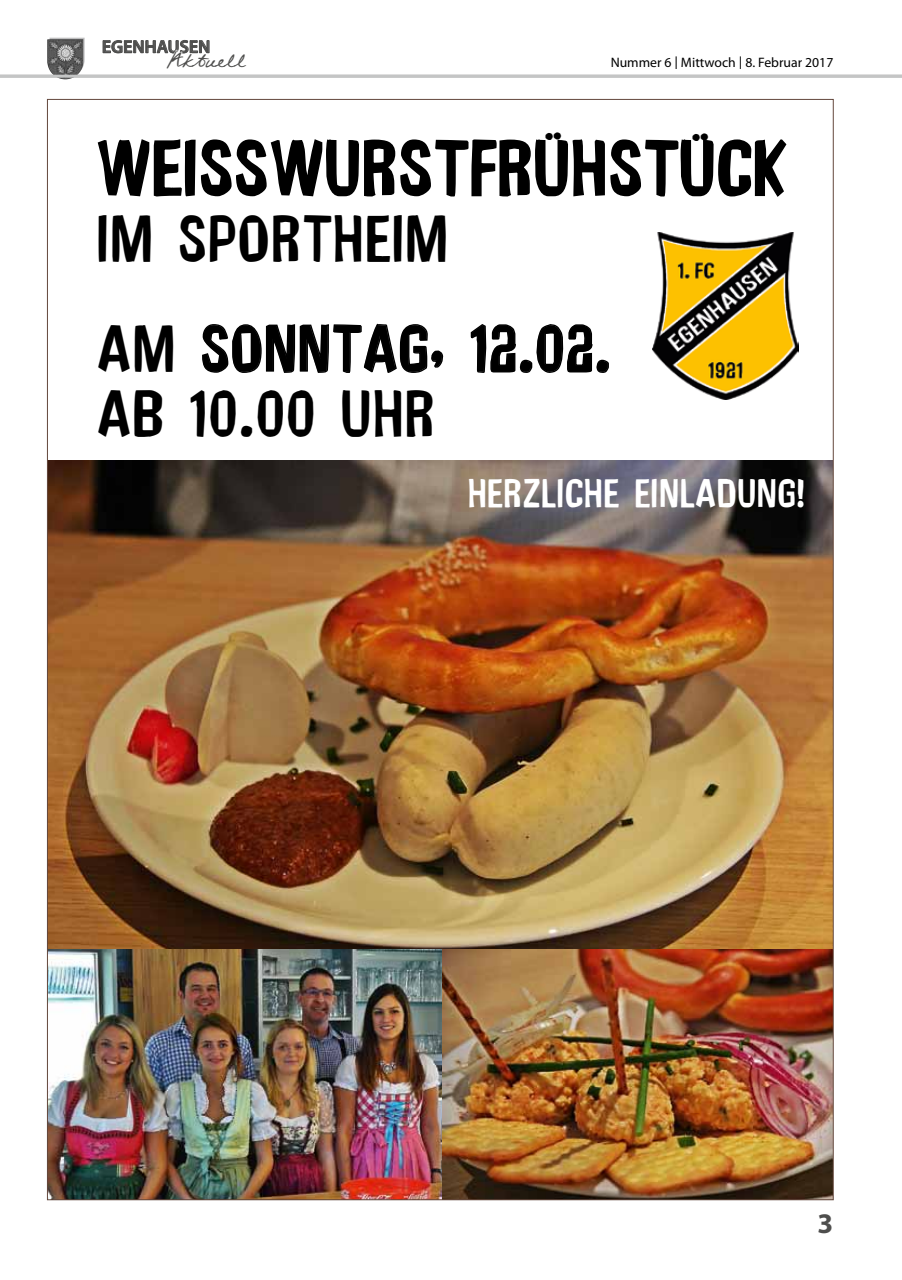
<style>
.page{position:relative;width:902px;height:1280px;background:#fff}
.page>*{position:absolute;margin:0;border:0;box-sizing:border-box;transform-origin:0 0}
.t1{font:55.5px "Unfinished Sympathy 2";color:#000}
.t2{font:47.55px/64.8px "Unfinished Sympathy 2";color:#000}
.t3{font:33px "Unfinished Sympathy 2";color:#000}
.t4{font:28.95px "Unfinished Sympathy 2";color:#fff}
.t5{font:700 28.5px "Myriad Pro";color:#4e4e4d}
.t6{font:22.95px "Federico Handwriting";color:#4e4e4d}
.t7{font:600 18px "Myriad Pro";color:#4e4e4d}
.t8{font:13.65px "Myriad Pro";color:#000}
.s1{font-family:"Lucida Sans"}
</style>
<div class="page">
<svg style="left:102px;top:40px;width:108px;height:14px"></svg>
<svg style="left:50px;top:38px;width:35px;height:37px"></svg>
<img style="left:47px;top:39px;width:36px;height:40px">
<hr style="left:0;top:75px;width:901px;height:3px;background:#c4c5c5">
<img style="left:49px;top:460px;width:782px;height:489px">
<svg style="left:97px;top:139px;width:690px;height:58px"></svg>
<svg style="left:202px;top:323px;width:242px;height:50px"></svg>
<svg style="left:470px;top:324px;width:139px;height:49px"></svg>
<img style="left:49px;top:949px;width:782px;height:249px">
<img style="left:652px;top:232px;width:146px;height:167px">
<p class="t7" style="left:102px;top:35px;width:110px">EGENHAUSEN</p>
<p class="t6" style="left:167px;top:46px;width:80px">Aktuell</p>
<p class="t8" style="left:610px;top:54px;width:224px">Nummer 6 <span class="s1">|</span> Mittwoch <span class="s1">|</span> 8. Februar 2017</p>
<p class="t3" style="left:536px;top:140px;width:12px;rotate:-90deg">:</p>
<p class="t3" style="left:683px;top:141px;width:12px;rotate:-90deg">:</p>
<p class="t1" style="left:99px;top:140px;width:693px">WEISSWURSTFRUHSTUCK</p>
<p class="t2" style="left:99px;top:206px;width:354px">IM SPORTHEIM</p>
<p class="t2" style="left:99px;top:316px;width:516px">AM SONNTAG, 12.02.<br>AB 10.00 UHR</p>
<p class="t4" style="left:469px;top:478px;width:339px">HERZLICHE EINLADUNG!</p>
<p class="t5" style="left:817px;top:1205px;width:17px">3</p>
</div>
